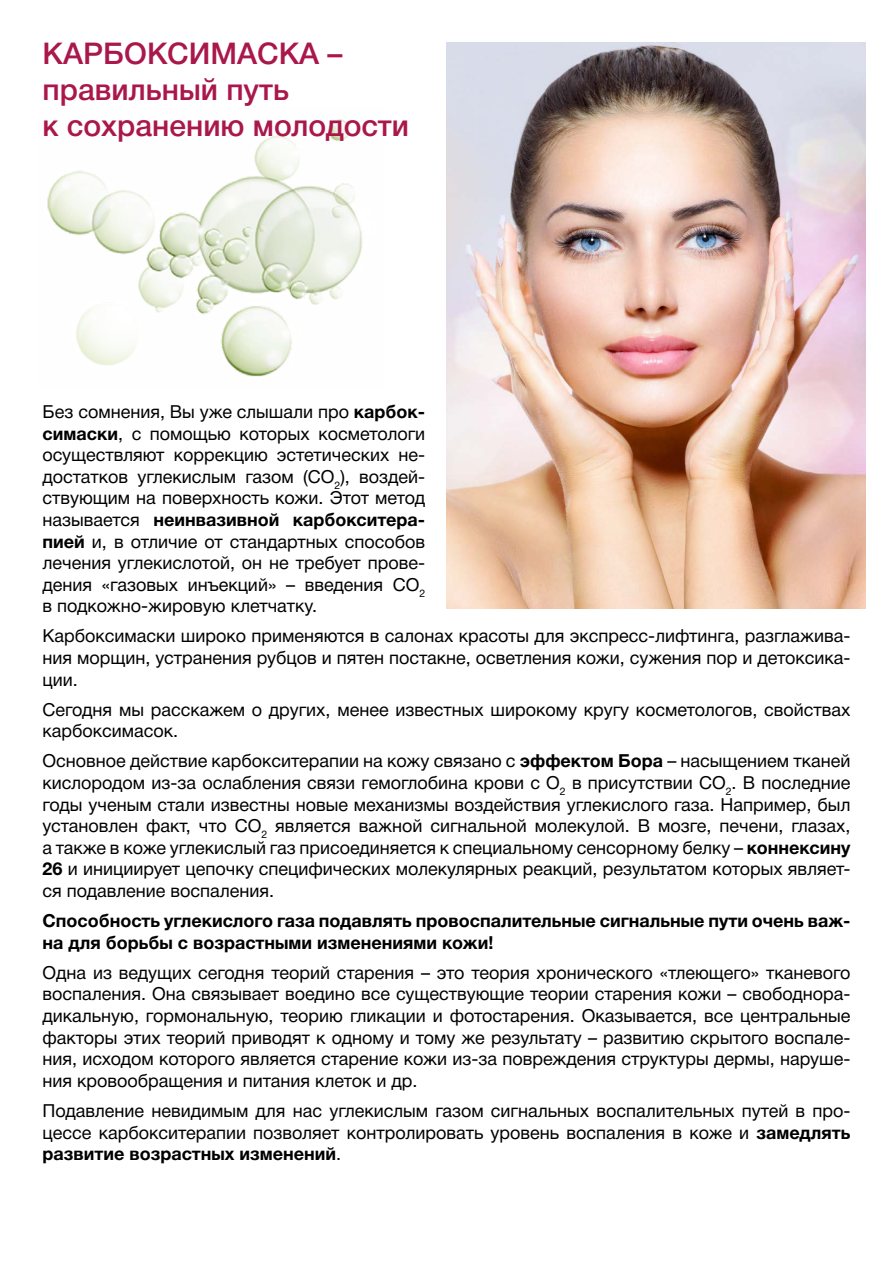
<style>
.page{position:relative;width:893px;height:1263px;background:#fff}
.page>*{position:absolute;margin:0;border:0;box-sizing:border-box;transform-origin:0 0}
.t1{font:500 30px/36px "Helvetica Neue Cyr";color:#aa174a}
.t2{font:18px/21.6px "Helvetica Neue Cyr";color:#000;text-align:justify}
.t3{font:700 18px/21.6px "Helvetica Neue Cyr";color:#000}
.s1{font-weight:700}
</style>
<div class="page">
<img style="left:47px;top:119px;width:315px;height:258px">
<img style="left:446px;top:43px;width:419px;height:566px">
<h1 class="t1" style="left:43px;top:36px;width:368px">КАРБОКСИМАСКА – правильный путь<br>к сохранению молодости</h1>
<p class="t2" style="left:43px;top:401px;width:384px">Без сомнения, Вы уже слышали про <span class="s1">карбок&shy;симаски</span>, с помощью которых косметологи осуществляют коррекцию эстетических не&shy;достатков углекислым газом (СО<sub>2</sub>), воздей&shy;ствующим на поверхность кожи. Этот метод называется <span class="s1">неинвазивной карбокситера&shy;пией</span> и, в отличие от стандартных способов лечения углекислотой, он не требует прове&shy;дения «газовых инъекций» – введения СО<sub>2 </sub>в подкожно-жировую клетчатку.</p>
<p class="t2" style="left:43px;top:625px;width:809px">Карбоксимаски широко применяются в салонах красоты для экспресс-лифтинга, разглажива&shy;ния морщин, устранения рубцов и пятен постакне, осветления кожи, сужения пор и детоксика&shy;ции.</p>
<p class="t2" style="left:43px;top:699px;width:809px">Сегодня мы расскажем о других, менее известных широкому кругу косметологов, свойствах карбоксимасок.</p>
<p class="t2" style="left:43px;top:750px;width:809px">Основное действие карбокситерапии на кожу связано с <span class="s1">эффектом Бора</span> – насыщением тканей кислородом из-за ослабления связи гемоглобина крови с О<sub>2</sub> в присутствии СО<sub>2</sub>. В последние годы ученым стали известны новые механизмы воздействия углекислого газа. Например, был установлен факт, что СО<sub>2</sub> является важной сигнальной молекулой. В мозге, печени, глазах, а также в коже углекислый газ присоединяется к специальному сенсорному белку – <span class="s1">коннексину 26</span> и инициирует цепочку специфических молекулярных реакций, результатом которых являет&shy;ся подавление воспаления.</p>
<p class="t3" style="left:43px;top:910px;width:809px">Способность углекислого газа подавлять провоспалительные сигнальные пути очень важ&shy;на для борьбы с возрастными изменениями кожи!</p>
<p class="t2" style="left:43px;top:962px;width:809px">Одна из ведущих сегодня теорий старения – это теория хронического «тлеющего» тканевого воспаления. Она связывает воедино все существующие теории старения кожи – свободнора&shy;дикальную, гормональную, теорию гликации и фотостарения. Оказывается, все центральные факторы этих теорий приводят к одному и тому же результату – развитию скрытого воспале&shy;ния, исходом которого является старение кожи из-за повреждения структуры дермы, наруше&shy;ния кровообращения и питания клеток и др.</p>
<p class="t2" style="left:43px;top:1100px;width:809px">Подавление невидимым для нас углекислым газом сигнальных воспалительных путей в про&shy;цессе карбокситерапии позволяет контролировать уровень воспаления в коже и <span class="s1">замедлять развитие возрастных изменений</span>.</p>
</div>
